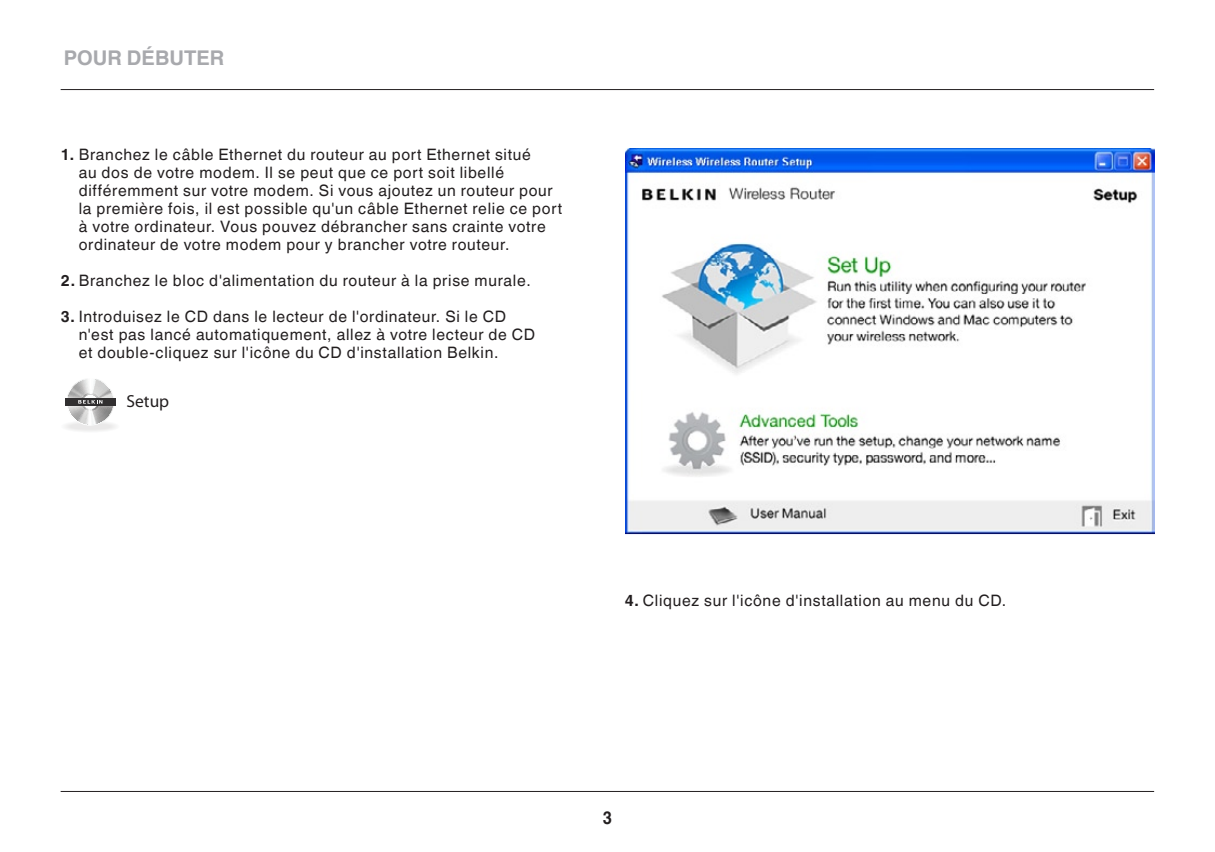
<style>
.page{position:relative;width:1215px;height:852px;background:#fff}
.page>*{position:absolute;margin:0;border:0;box-sizing:border-box;transform-origin:0 0}
.t1{font:700 20.25px "Helvetica World";color:#a8a9ad}
.t2{font:700 18px "Helvetica World";color:#231f20;scale:.9 1}
.t3{font:17.55px "Myriad Pro";color:#231f20}
.body_bullets{font:15.75px/18px "Helvetica World";letter-spacing:.045em;color:#231f20}
.s1{font-weight:700}
</style>
<div class="page">
<hr style="left:61px;top:790px;width:1093px;height:1px;background:#231f20">
<hr style="left:61px;top:89px;width:1093px;height:1px;background:#231f20">
<img style="left:625px;top:149px;width:529px;height:386px">
<div style="left:62px;top:420px;width:57px;height:12px;background:#f9f9f9;border-radius:50%"></div>
<div style="left:62px;top:420px;width:56px;height:12px;background:#f7f8f7;border-radius:50%"></div>
<div style="left:63px;top:421px;width:54px;height:10px;background:#f3f3f3;border-radius:50%"></div>
<div style="left:65px;top:421px;width:51px;height:10px;background:#ececeb;border-radius:50%"></div>
<div style="left:65px;top:398px;width:51px;height:7px;background:#312f30"></div>
<svg style="left:67px;top:379px;width:47px;height:46px"></svg>
<p class="t1" style="left:64px;top:46px;width:120px">POUR DÉBUTE</p>
<p class="t1" style="left:210px;top:46px;width:16px">R</p>
<p class="body_bullets" style="left:79px;top:145px;width:485px;text-indent:-18px"><span class="s1">1.</span> Branchez le câble Ethernet du routeur au port Ethernet situé<br>au dos de votre modem. Il se peut que ce port soit libellé différemment sur votre modem. Si vous ajoutez un routeur pour la première fois, il est possible qu'un câble Ethernet relie ce port à votre ordinateur. Vous pouvez débrancher sans crainte votre ordinateur de votre modem pour y brancher votre routeur.</p>
<p class="body_bullets" style="left:61px;top:271px;width:469px"><span class="s1">2.</span> Branchez le bloc d'alimentation du routeur à la prise murale.</p>
<p class="body_bullets" style="left:79px;top:307px;width:458px;text-indent:-18px"><span class="s1">3.</span> Introduisez le CD dans le lecteur de l'ordinateur. Si le CD n'est pas lancé automatiquement, allez à votre lecteur de CD et double-cliquez sur l'icône du CD d'installation Belkin.</p>
<p class="t3" style="left:126px;top:390px;width:44px">Setup</p>
<p class="body_bullets" style="left:625px;top:591px;width:380px"><span class="s1">4.</span> Cliquez sur l'icône d'installation au menu du CD.</p>
<p class="t2" style="left:603px;top:806px;width:12px">3</p>
</div>
